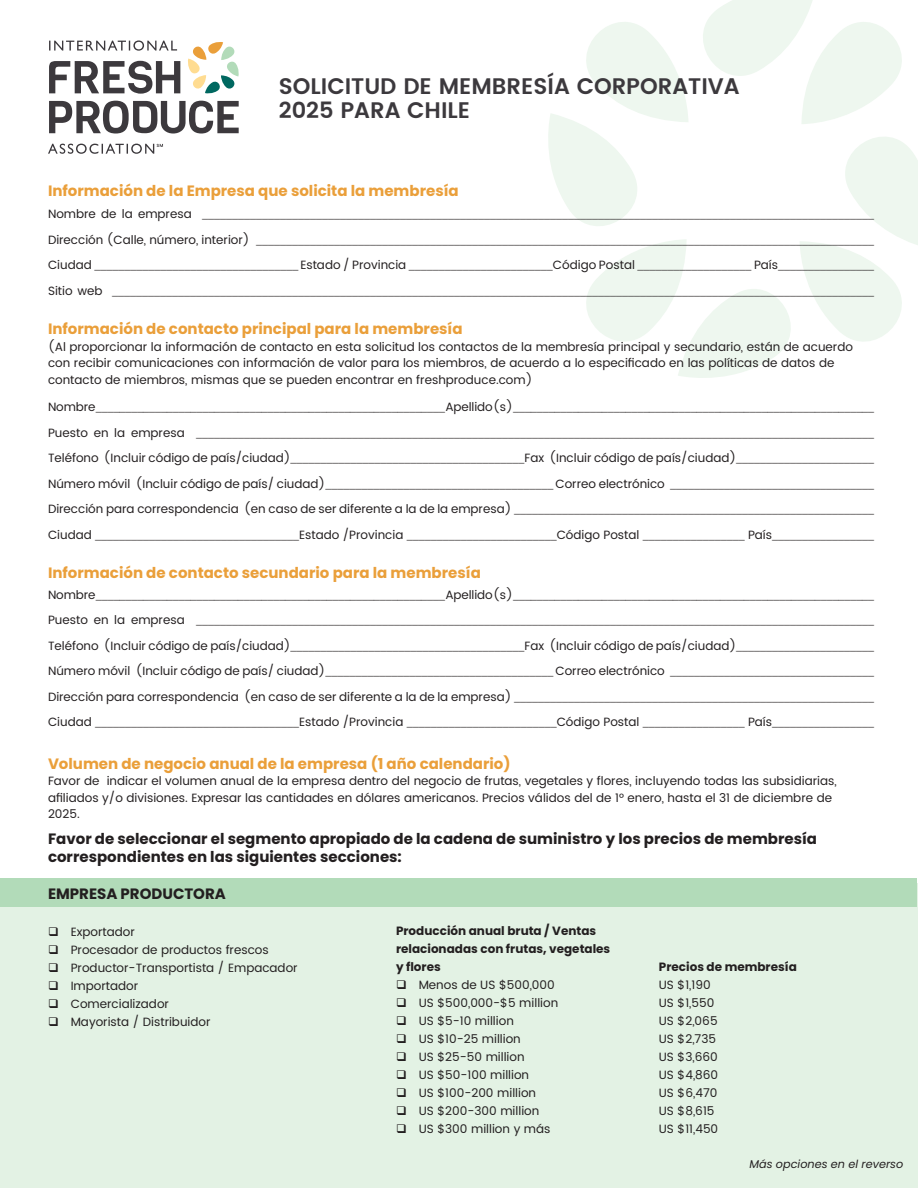
<style>
.page{position:relative;width:918px;height:1188px;background:#fff}
.page>*{position:absolute;margin:0;border:0;box-sizing:border-box;transform-origin:0 0}
.t1{font:600 22.5px "Poppins";color:#3c393d}
.t2{font:700 15px "Poppins";color:#ea9f3a}
.t3{font:700 15px/18px "Poppins";color:#231f20}
.t4{font:12px "Minion Pro";color:#231f20}
.t5{font:12px/16.5px "Poppins";color:#231f20}
.t6{font:700 12px/18px "Poppins";color:#231f20}
.t7{font:italic 11.25px "Poppins";color:#231f20}
.s1{font-family:"Poppins"}
.s2{font-family:"Minion Pro"}
</style>
<div class="page">
<svg style="left:548px;top:0;width:370px;height:378px"></svg>
<div style="left:0;top:883px;width:918px;height:305px;background:#e3f2e4"></div>
<div style="left:1px;top:878px;width:916px;height:29px;background:#b2dbb9"></div>
<svg style="left:48px;top:40px;width:191px;height:114px"></svg>
<p class="t1" style="left:279px;top:69px;width:463px">SOLICITUD DE MEMBRESÍA CORPORATIVA</p>
<p class="t1" style="left:279px;top:93px;width:193px">2025 PARA CHILE</p>
<p class="t2" style="left:48px;top:182px;width:412px">Información de la Empresa que solicita la membresía</p>
<p class="t4" style="left:48px;top:206px;width:828px"><span class="s1">Nombre de la empresa</span> ________________________________________________________________________________________________________________</p>
<p class="t4" style="left:48px;top:232px;width:828px"><span class="s1">Dirección (Calle, número, interior)</span> _______________________________________________________________________________________________________</p>
<p class="t4" style="left:48px;top:257px;width:828px"><span class="s1">Ciudad</span> __________________________________ <span class="s1">Estado / Provincia</span> ________________________<span class="s1">Código Postal</span> ___________________ <span class="s1">País</span>________________</p>
<p class="t4" style="left:48px;top:283px;width:828px"><span class="s1">Sitio web</span> _______________________________________________________________________________________________________________________________</p>
<p class="t2" style="left:48px;top:320px;width:416px">Información de contacto principal para la membresía</p>
<p class="t5" style="left:48px;top:338px;width:806px">(Al proporcionar la información de contacto en esta solicitud los contactos de la membresía principal y secundario, están de acuerdo con recibir comunicaciones con información de valor para los miembros, de acuerdo a lo especificado en las políticas de datos de contacto de miembros, mismas que se pueden encontrar en freshproduce.com)</p>
<p class="t4" style="left:48px;top:399px;width:828px"><span class="s1">Nombre</span> ___________________________________________________________ <span class="s1">Apellido (s)</span> _____________________________________________________________</p>
<p class="t4" style="left:48px;top:425px;width:828px"><span class="s1">Puesto en la empresa</span> _________________________________________________________________________________________________________________</p>
<p class="t5" style="left:48px;top:450px;width:828px">Teléfono (Incluir código de país/ciudad)<span class="s2">_______________________________________</span>Fax (Incluir código de país/ciudad)<span class="s2">_______________________</span></p>
<p class="t4" style="left:48px;top:476px;width:828px"><span class="s1">Número móvil (Incluir código de país/ ciudad)</span>______________________________________ <span class="s1">Correo electrónico</span> __________________________________</p>
<p class="t5" style="left:48px;top:501px;width:828px">Dirección para correspondencia (en caso de ser diferente a la de la empresa) <span class="s2">____________________________________________________________</span></p>
<p class="t4" style="left:48px;top:527px;width:828px"><span class="s1">Ciudad</span> __________________________________<span class="s1">Estado /Provincia</span> _________________________<span class="s1">Código Postal</span> _________________ <span class="s1">País</span>_________________</p>
<p class="t2" style="left:48px;top:564px;width:434px">Información de contacto secundario para la membresía</p>
<p class="t4" style="left:48px;top:587px;width:828px"><span class="s1">Nombre</span> ___________________________________________________________ <span class="s1">Apellido (s)</span> _____________________________________________________________</p>
<p class="t4" style="left:48px;top:612px;width:828px"><span class="s1">Puesto en la empresa</span> _________________________________________________________________________________________________________________</p>
<p class="t5" style="left:48px;top:638px;width:828px">Teléfono (Incluir código de país/ciudad)<span class="s2">_______________________________________</span>Fax (Incluir código de país/ciudad)<span class="s2">_______________________</span></p>
<p class="t4" style="left:48px;top:663px;width:828px"><span class="s1">Número móvil (Incluir código de país/ ciudad)</span>______________________________________ <span class="s1">Correo electrónico</span> __________________________________</p>
<p class="t5" style="left:48px;top:689px;width:828px">Dirección para correspondencia (en caso de ser diferente a la de la empresa) <span class="s2">____________________________________________________________</span></p>
<p class="t4" style="left:48px;top:714px;width:828px"><span class="s1">Ciudad</span> __________________________________<span class="s1">Estado /Provincia</span> _________________________<span class="s1">Código Postal</span> _________________ <span class="s1">País</span>_________________</p>
<p class="t2" style="left:48px;top:755px;width:464px">Volumen de negocio anual de la empresa (1 año calendario)</p>
<p class="t5" style="left:48px;top:773px;width:790px">Favor de indicar el volumen anual de la empresa dentro del negocio de frutas, vegetales y flores, incluyendo todas las subsidiarias, afiliados y/o divisiones. Expresar las cantidades en dólares americanos. Precios válidos del de 1° enero, hasta el 31 de diciembre de<br>2025.</p>
<p class="t3" style="left:48px;top:830px;width:771px">Favor de seleccionar el segmento apropiado de la cadena de suministro y los precios de membresía correspondientes en las siguientes secciones:</p>
<p class="t3" style="left:48px;top:885px;width:179px">EMPRESA PRODUCTORA</p>
<p class="t5" style="left:48px;top:924px;width:88px">❑ Exportador</p>
<p class="t5" style="left:48px;top:942px;width:222px">❑ Procesador de productos frescos</p>
<p class="t5" style="left:48px;top:960px;width:251px">❑ Productor-Transportista / Empacador</p>
<p class="t5" style="left:48px;top:978px;width:92px">❑ Importador</p>
<p class="t5" style="left:48px;top:996px;width:123px">❑ Comercializador</p>
<p class="t5" style="left:48px;top:1014px;width:164px">❑ Mayorista / Distribuidor</p>
<p class="t6" style="left:396px;top:922px;width:216px">Producción anual bruta / Ventas relacionadas con frutas, vegetales y flores</p>
<p class="t5" style="left:396px;top:977px;width:160px">❑ Menos de US $500,000</p>
<p class="t5" style="left:396px;top:995px;width:164px">❑ US $500,000-$5 million</p>
<p class="t5" style="left:396px;top:1013px;width:119px">❑ US $5-10 million</p>
<p class="t5" style="left:396px;top:1031px;width:126px">❑ US $10-25 million</p>
<p class="t5" style="left:396px;top:1049px;width:130px">❑ US $25-50 million</p>
<p class="t5" style="left:396px;top:1067px;width:135px">❑ US $50-100 million</p>
<p class="t5" style="left:396px;top:1085px;width:142px">❑ US $100-200 million</p>
<p class="t5" style="left:396px;top:1103px;width:145px">❑ US $200-300 million</p>
<p class="t5" style="left:396px;top:1121px;width:156px">❑ US $300 million y más</p>
<p class="t6" style="left:659px;top:958px;width:139px">Precios de membresía</p>
<p class="t5" style="left:659px;top:977px;width:53px">US $1,190</p>
<p class="t5" style="left:659px;top:995px;width:57px">US $1,550</p>
<p class="t5" style="left:659px;top:1013px;width:60px">US $2,065</p>
<p class="t5" style="left:659px;top:1031px;width:59px">US $2,735</p>
<p class="t5" style="left:659px;top:1049px;width:60px">US $3,660</p>
<p class="t5" style="left:659px;top:1067px;width:61px">US $4,860</p>
<p class="t5" style="left:659px;top:1085px;width:60px">US $6,470</p>
<p class="t5" style="left:659px;top:1103px;width:57px">US $8,615</p>
<p class="t5" style="left:659px;top:1121px;width:61px">US $11,450</p>
<p class="t7" style="left:749px;top:1157px;width:155px">Más opciones en el reverso</p>
</div>
